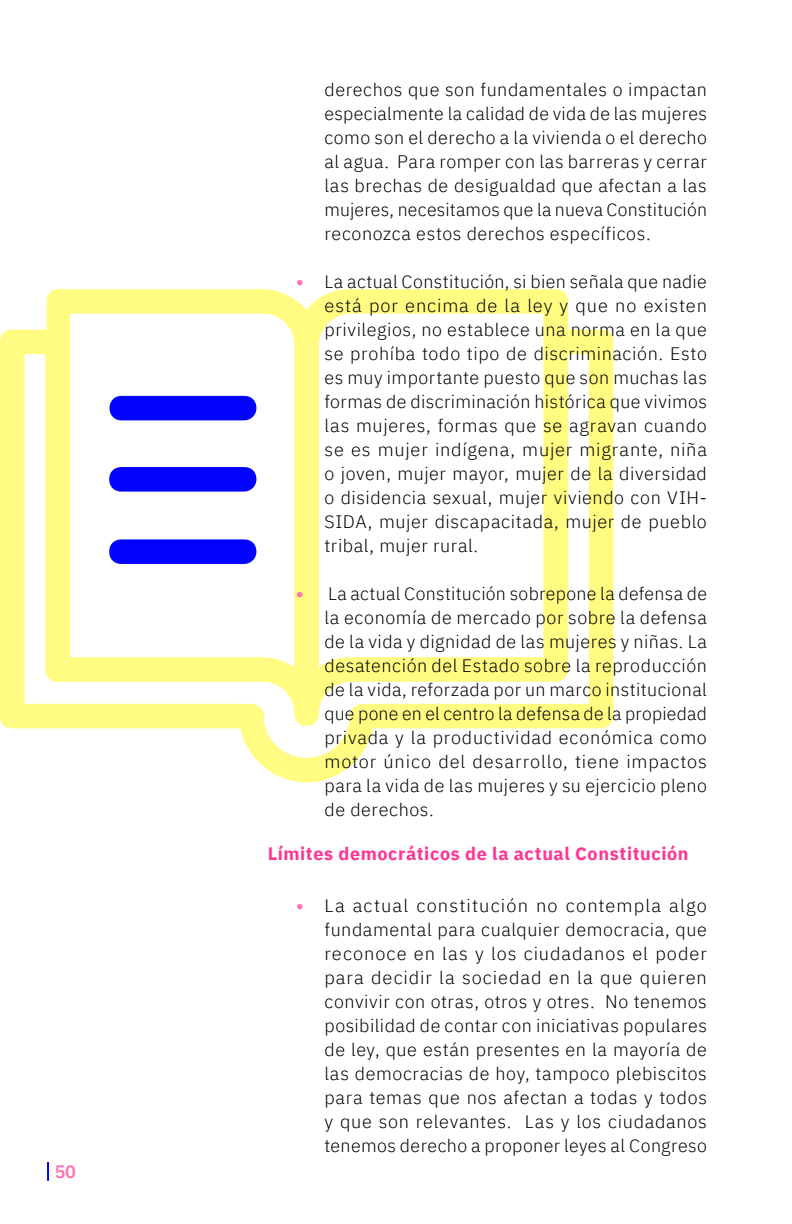
<style>
.page{position:relative;width:792px;height:1224px;background:#fff}
.page>*{position:absolute;margin:0;border:0;box-sizing:border-box;transform-origin:0 0}
.t1{font:300 18px/24px "IBM Plex Sans";letter-spacing:.03em;color:#000;text-align:justify}
.t2{font:700 18px "IBM Plex Sans";letter-spacing:.035em;color:#ff3493}
.t3{font:600 18px "IBM Plex Sans";color:#ff71b4}
.s1{font-weight:600;color:#ff71b4}
</style>
<div class="page">
<svg style="left:47px;top:1162px;width:2px;height:19px"></svg>
<svg style="left:0;top:289px;width:613px;height:493px"></svg>
<div style="left:106px;top:396px;width:150px;height:24px;background:#0203fd"></div>
<div style="left:109px;top:467px;width:147px;height:25px;background:#0203fd;border-radius:12px"></div>
<div style="left:109px;top:539px;width:147px;height:25px;background:#0203fd;border-radius:12px"></div>
<p class="t3" style="left:55px;top:1158px;width:23px">50</p>
<p class="t1" style="left:324px;top:76px;width:384px">derechos que son fundamentales o impactan especialmente la calidad de vida de las mujeres como son el derecho a la vivienda o el derecho al agua. Para romper con las barreras y cerrar las brechas de desigualdad que afectan a las mujeres, necesitamos que la nueva Constitución reconozca estos derechos específicos.</p>
<p class="t1" style="left:324px;top:268px;width:384px;text-indent:-28px"><span class="s1">•</span> La actual Constitución, si bien señala que nadie está por encima de la ley y que no existen privilegios, no establece una norma en la que se prohíba todo tipo de discriminación. Esto es muy importante puesto que son muchas las formas de discriminación histórica que vivimos las mujeres, formas que se agravan cuando se es mujer indígena, mujer migrante, niña o joven, mujer mayor, mujer de la diversidad o disidencia sexual, mujer viviendo con VIH-SIDA, mujer discapacitada, mujer de pueblo tribal, mujer rural.</p>
<p class="t1" style="left:324px;top:580px;width:384px;text-indent:-28px"><span class="s1">•</span> La actual Constitución sobrepone la defensa de la economía de mercado por sobre la defensa de la vida y dignidad de las mujeres y niñas. La desatención del Estado sobre la reproducción de la vida, reforzada por un marco institucional que pone en el centro la defensa de la propiedad privada y la productividad económica como motor único del desarrollo, tiene impactos para la vida de las mujeres y su ejercicio pleno de derechos.</p>
<p class="t2" style="left:268px;top:839px;width:422px">Límites democráticos de la actual Constitución</p>
<p class="t1" style="left:324px;top:892px;width:384px;text-indent:-28px"><span class="s1">•</span> La actual constitución no contempla algo fundamental para cualquier democracia, que reconoce en las y los ciudadanos el poder para decidir la sociedad en la que quieren convivir con otras, otros y otres. No tenemos posibilidad de contar con iniciativas populares de ley, que están presentes en la mayoría de las democracias de hoy, tampoco plebiscitos para temas que nos afectan a todas y todos y que son relevantes. Las y los ciudadanos tenemos derecho a proponer leyes al Congreso</p>
</div>
